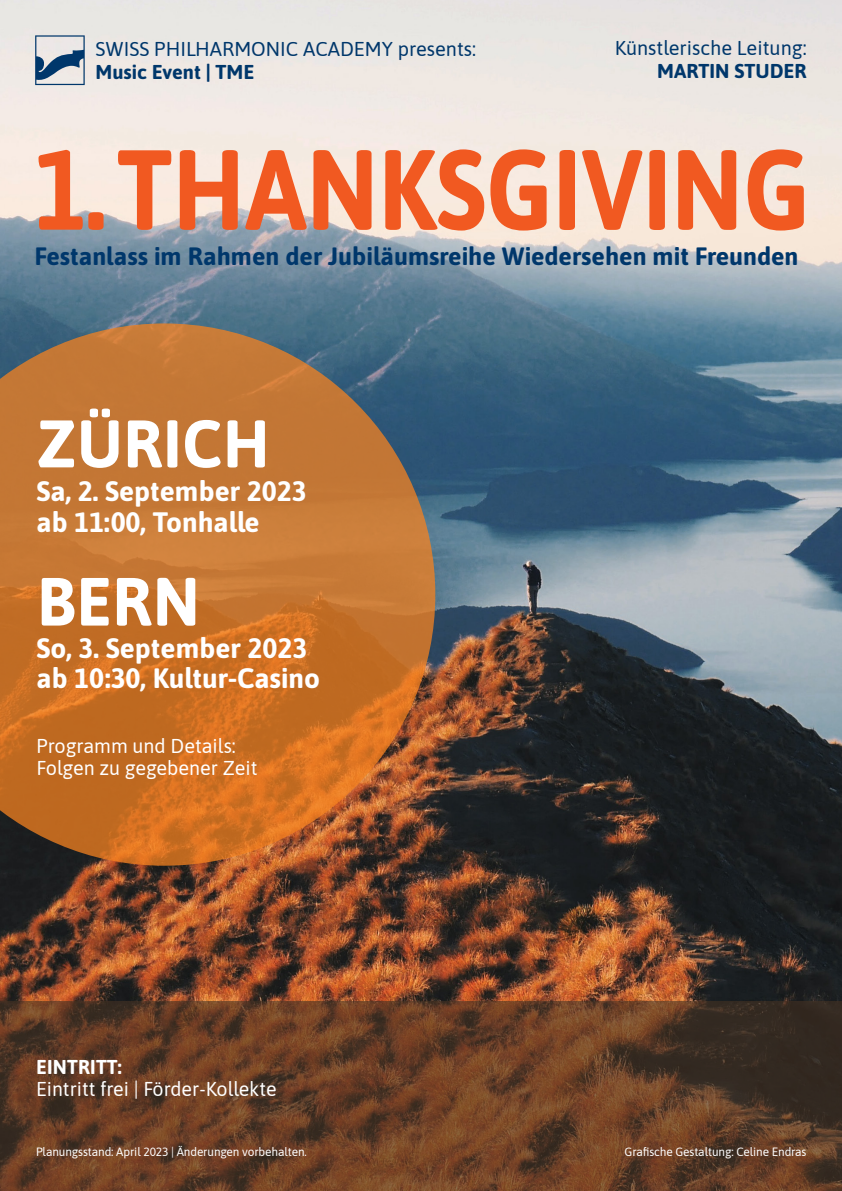
<style>
.page{position:relative;width:842px;height:1191px;background:#fff}
.page>*{position:absolute;margin:0;border:0;box-sizing:border-box;transform-origin:0 0}
.t1{font:700 113.3px "Asap";color:#f15921;scale:.88 1}
.t2{font:700 68px "Asap";color:#fff;scale:.96 1}
.t3{font:700 67px "Asap";letter-spacing:.01em;color:#fff;scale:.96 1}
.t4{font:700 28px "Asap";color:#fff}
.t5{font:700 25px "Asap";color:#00376b}
.t6{font:20px "Asap";color:#fff}
.t7{font:20px/23.5px "Asap";color:#00376b;text-align:right}
.t8{font:700 20px "Asap";color:#00376b}
.t9{font:700 20px "Asap";letter-spacing:.01em;color:#fff}
.t10{font:12px "Asap";letter-spacing:-.01em;color:#fff}
.s1{font-weight:700}
</style>
<div class="page">
<img style="left:0;top:0;width:842px;height:1001px">
<svg style="left:0;top:323px;width:435px;height:542px;background:#b96f32"></svg>
<svg style="left:0;top:1001px;width:842px;height:190px;background:#623d26"></svg>
<svg style="left:35px;top:35px;width:50px;height:50px;background:#97a7b8"></svg>
<p class="t7" style="left:96px;top:36px;width:382px">SWISS PHILHARMONIC ACADEMY presents:</p>
<p class="t8" style="left:96px;top:58px;width:160px">Music Event | TME</p>
<p class="t7" style="left:615px;top:35px;width:193px">Künstlerische Leitung:<br><span class="s1">MARTIN STUDER</span></p>
<p class="t1" style="left:34px;top:110px;width:884px">1. THANKSGIVING</p>
<p class="t5" style="left:35px;top:239px;width:765px">Festanlass im Rahmen der Jubiläumsreihe Wiedersehen mit Freunden</p>
<p class="t3" style="left:37px;top:397px;width:244px">ZÜRICH</p>
<p class="t4" style="left:36px;top:471px;width:272px">Sa, 2. September 2023</p>
<p class="t4" style="left:36px;top:502px;width:225px">ab 11:00, Tonhalle</p>
<p class="t2" style="left:37px;top:554px;width:171px">BERN</p>
<p class="t4" style="left:36px;top:628px;width:272px">So, 3. September 2023</p>
<p class="t4" style="left:36px;top:658px;width:285px">ab 10:30, Kultur-Casino</p>
<p class="t6" style="left:36px;top:731px;width:201px">Programm und Details:</p>
<p class="t6" style="left:36px;top:753px;width:223px">Folgen zu gegebener Zeit</p>
<p class="t9" style="left:36px;top:1052px;width:87px">EINTRITT:</p>
<p class="t6" style="left:36px;top:1074px;width:242px">Eintritt frei | Förder-Kollekte</p>
<p class="t10" style="left:36px;top:1143px;width:272px">Planungsstand: April 2023 | Änderungen vorbehalten.</p>
<p class="t10" style="left:625px;top:1143px;width:183px">Grafische Gestaltung: Celine Endras</p>
</div>
